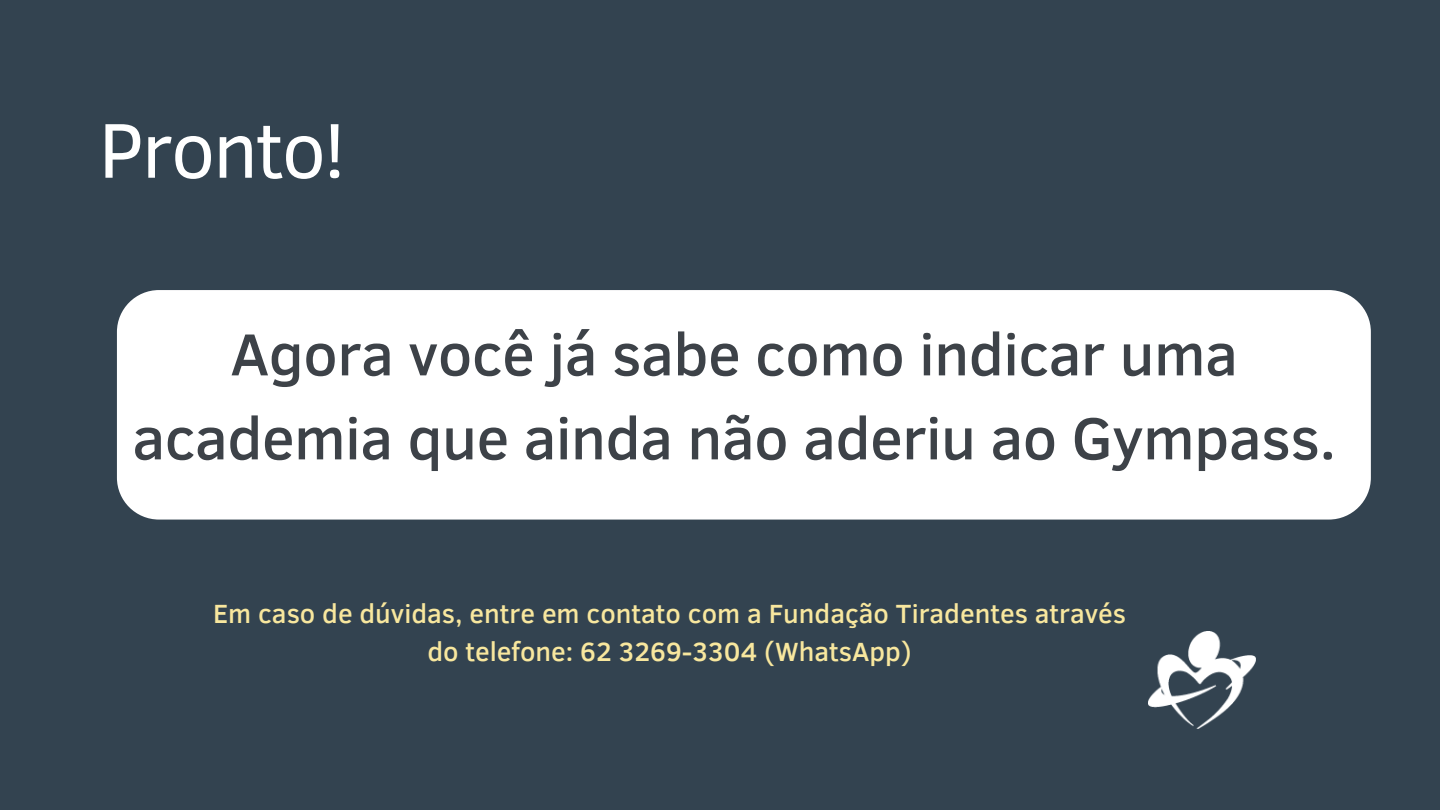
<style>
.page{position:relative;width:1440px;height:810px;background:#334350}
.page>*{position:absolute;margin:0;border:0;box-sizing:border-box;transform-origin:0 0}
.t1{font:79.2px "Clear Sans";letter-spacing:-.03em;color:#fff}
.t2{font:500 60.4px/84px "Clear Sans";letter-spacing:-.01em;color:#3d4248;text-align:center}
.t3{font:500 27px/37.5px "Clear Sans";color:#f8e79e;text-align:center}
</style>
<div class="page">
<div style="left:117px;top:290px;width:1254px;height:230px;background:#fff;border-radius:42px"></div>
<img style="left:1148px;top:632px;width:108px;height:97px">
<p class="t1" style="left:98px;top:92px;width:248px">Pronto!</p>
<p class="t2" style="left:132px;top:309px;width:1205px">Agora você já sabe como indicar uma academia que ainda não aderiu ao Gympass.</p>
<p class="t3" style="left:213px;top:594px;width:915px">Em caso de dúvidas, entre em contato com a Fundação Tiradentes através do telefone: 62 3269-3304 (WhatsApp)</p>
</div>
